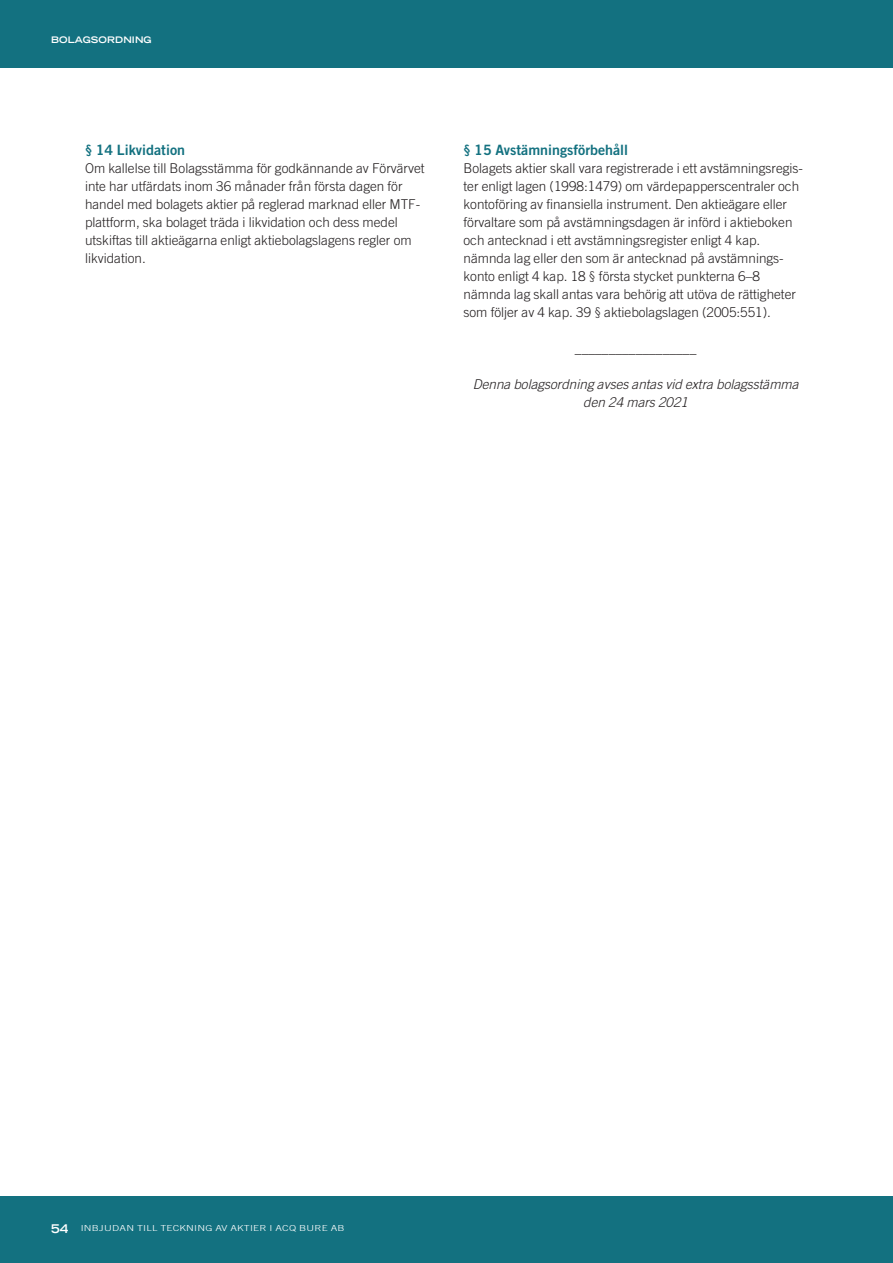
<style>
.page{position:relative;width:893px;height:1263px;background:#fff}
.page>*{position:absolute;margin:0;border:0;box-sizing:border-box;transform-origin:0 0}
.t1{font:14.25px "Trade Gothic LT Std Bd 2";color:#137180}
.t2{font:300 13.5px/18px "Trade Gothic LT Std";color:#231f20}
.t3{font:italic 300 13.5px/18px "Trade Gothic LT Std";color:#231f20;text-align:center}
.t4{font:700 expanded 9px "Trade Gothic LT Std";letter-spacing:.01em;color:#fff}
.t5{font:300 8.25px "Trade Gothic LT Std";letter-spacing:.02em;color:#fff;scale:1.3 1}
.s1{font-weight:700;font-stretch:expanded;font-size:12px}
</style>
<div class="page">
<div style="left:0;top:0;width:893px;height:68px;background:#137180"></div>
<div style="left:0;top:1196px;width:893px;height:67px;background:#137180"></div>
<p class="t4" style="left:51px;top:34px;width:102px">BOLAGSORDNING</p>
<p class="t1" style="left:85px;top:141px;width:102px">§ 14 Likvidation</p>
<p class="t2" style="left:85px;top:159px;width:341px">Om kallelse till Bolagsstämma för godkännande av Förvärvet inte har utfärdats inom 36 månader från första dagen för handel med bolagets aktier på reglerad marknad eller MTF&shy;plattform, ska bolaget träda i likvidation och dess medel utskiftas till aktieägarna enligt aktiebolagslagens regler om likvidation.</p>
<p class="t1" style="left:463px;top:141px;width:166px">§ 15 Avstämningsförbehåll</p>
<p class="t2" style="left:463px;top:159px;width:341px">Bolagets aktier skall vara registrerade i ett avstämningsregis&shy;ter enligt lagen (1998:1479) om värdepapperscentraler och kontoföring av finansiella instrument. Den aktieägare eller förvaltare som på avstämningsdagen är införd i aktieboken och antecknad i ett avstämningsregister enligt 4 kap. nämnda lag eller den som är antecknad på avstämnings&shy;konto enligt 4 kap. 18 § första stycket punkterna 6–8 nämnda lag skall antas vara behörig att utöva de rättigheter som följer av 4 kap. 39 § aktiebolagslagen (2005:551).</p>
<p class="t2" style="left:575px;top:339px;width:123px">__________________</p>
<p class="t3" style="left:473px;top:375px;width:327px">Denna bolagsordning avses antas vid extra bolagsstämma den 24 mars 2021</p>
<p class="t5" style="left:51px;top:1223px;width:227px"><span class="s1">54</span> INBJUDAN TILL TECKNING AV AKTIER I ACQ BURE AB</p>
</div>
